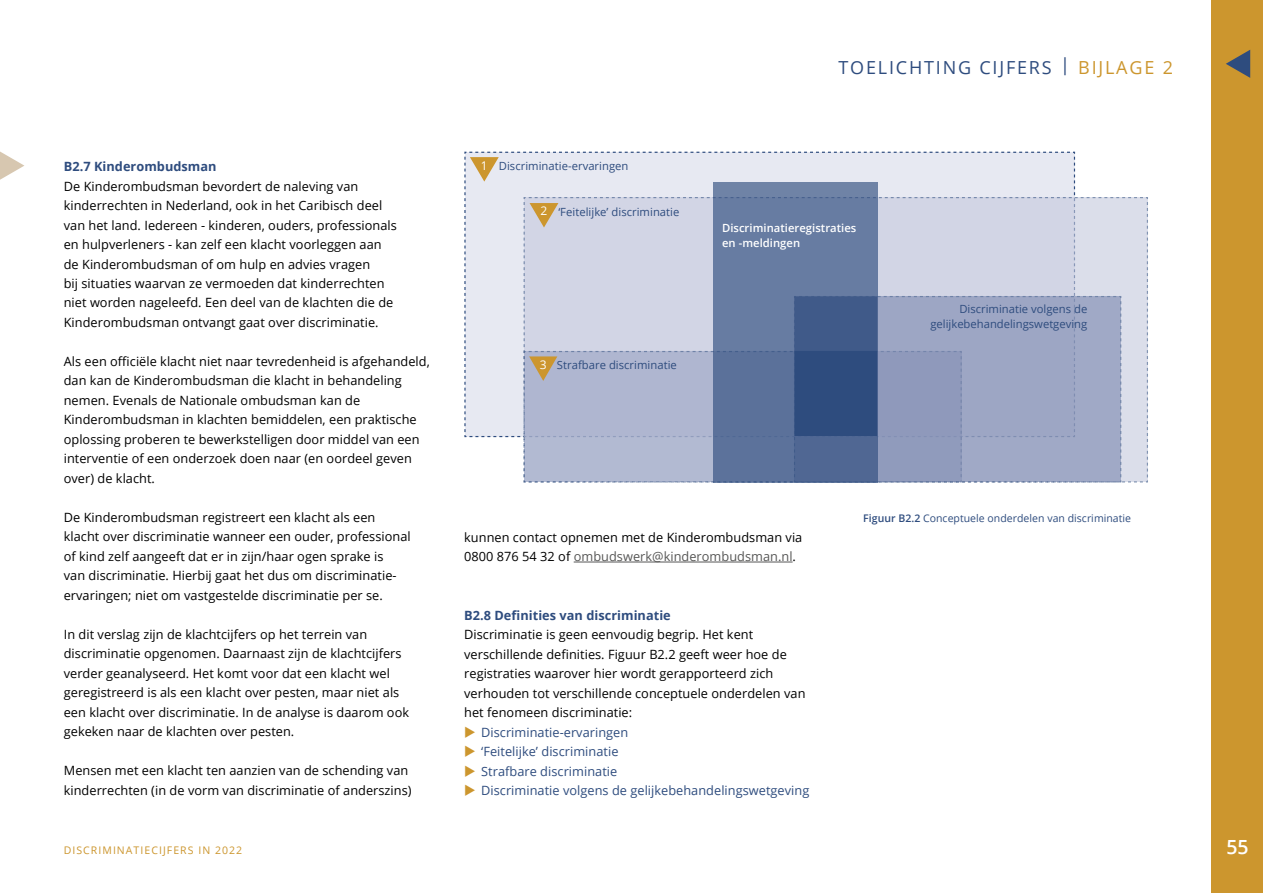
<style>
.page{position:relative;width:1263px;height:893px;background:#fff}
.page>*{position:absolute;margin:0;border:0;box-sizing:border-box;transform-origin:0 0}
.t1{font:600 19.5px "Open Sans";color:#fff}
.t2{font:18px "Open Sans";letter-spacing:.1em;color:#2e4c7e}
.t3{font:12.75px/19.5px "Open Sans";letter-spacing:.005em;color:#000}
.t4{font:12.75px "Open Sans";letter-spacing:.005em;color:#2e4c7e}
.t5{font:700 12.75px "Open Sans";letter-spacing:.005em;color:#2e4c7e}
.t6{font:12px "Open Sans";color:#fff}
.t7{font:11.25px/15px "Open Sans";color:#2e4c7e;text-align:right}
.t8{font:600 11.25px/15px "Open Sans";letter-spacing:.005em;color:#fff}
.t9{font:10.5px "Open Sans";letter-spacing:.005em;color:#2e4c7e}
.t10{font:10.5px "Open Sans";letter-spacing:.1em;color:#cc962e}
.s1{font-size:12px;color:#fff}
.s2{color:#cc962e}
.s3{font-weight:600}
.s4{color:#575756}
</style>
<div class="page">
<hr style="left:574px;top:562px;width:218px;height:1px;background:#575756">
<div style="left:1212px;top:0;width:51px;height:893px;background:#cc962e"></div>
<svg style="left:1226px;top:50px;width:24px;height:28px"></svg>
<svg style="left:0;top:152px;width:24px;height:28px"></svg>
<svg style="left:464px;top:152px;width:684px;height:330px;background:#b3bad0"></svg>
<div style="left:794px;top:297px;width:83px;height:139px;background:#405a89"></div>
<div style="left:794px;top:351px;width:83px;height:85px;background:#2e4c7e"></div>
<p class="t5" style="left:64px;top:157px;width:154px">B2.7 Kinderombudsman</p>
<p class="t3" style="left:64px;top:176px;width:335px">De Kinderombudsman bevordert de naleving van kinderrechten in Nederland, ook in het Caribisch deel van het land. Iedereen - kinderen, ouders, professionals en hulpverleners - kan zelf een klacht voorleggen aan de Kinderombudsman of om hulp en advies vragen<br>bij situaties waarvan ze vermoeden dat kinderrechten niet worden nageleefd. Een deel van de klachten die de Kinderombudsman ontvangt gaat over discriminatie.</p>
<p class="t3" style="left:64px;top:351px;width:368px">Als een officiële klacht niet naar tevredenheid is afgehandeld, dan kan de Kinderombudsman die klacht in behandeling nemen. Evenals de Nationale ombudsman kan de Kinderombudsman in klachten bemiddelen, een praktische oplossing proberen te bewerkstelligen door middel van een interventie of een onderzoek doen naar (en oordeel geven over) de klacht.</p>
<p class="t3" style="left:64px;top:507px;width:348px">De Kinderombudsman registreert een klacht als een klacht over discriminatie wanneer een ouder, professional of kind zelf aangeeft dat er in zijn/haar ogen sprake is<br>van discriminatie. Hierbij gaat het dus om discriminatie&shy;ervaringen; niet om vastgestelde discriminatie per se.</p>
<p class="t3" style="left:64px;top:624px;width:347px">I n dit verslag zijn de klachtcijfers op het terrein van discriminatie opgenomen. Daarnaast zijn de klachtcijfers verder geanalyseerd. Het komt voor dat een klacht wel geregistreerd is als een klacht over pesten, maar niet als een klacht over discriminatie. I n de analyse is daarom ook gekeken naar de klachten over pesten.</p>
<p class="t3" style="left:64px;top:761px;width:349px">Mensen met een klacht ten aanzien van de schending van kinderrechten (in de vorm van discriminatie of anderszins)</p>
<p class="t10" style="left:64px;top:842px;width:180px">Discriminatiecijfers in 2022</p>
<p class="t7" style="left:481px;top:158px;width:149px"><span class="s1">1</span> Discriminatie-ervaringen</p>
<p class="t7" style="left:558px;top:204px;width:123px">‘Feitelijke’ discriminatie</p>
<p class="t6" style="left:540px;top:203px;width:8px">2</p>
<p class="t7" style="left:540px;top:357px;width:139px"><span class="s1">3</span> Strafbare discriminatie</p>
<h2 class="t2" style="left:838px;top:55px;width:336px">toelichting cijfers | <span class="s2">bijlage 2</span></h2>
<p class="t8" style="left:722px;top:221px;width:136px">Discriminatieregistraties en -meldingen</p>
<p class="t7" style="left:930px;top:301px;width:158px">Discriminatie volgens de gelijkebehandelingswetgeving</p>
<p class="t9" style="left:863px;top:511px;width:269px"><span class="s3">Figuur B2.2</span> Conceptuele onderdelen van discriminatie</p>
<p class="t3" style="left:464px;top:527px;width:340px">kunnen contact opnemen met de Kinderombudsman via<br>0800 876 54 32 of <span class="s4">ombudswerk@kinderombudsman.nl</span>.</p>
<p class="t5" style="left:464px;top:606px;width:208px">B2.8 Definities van discriminatie</p>
<p class="t3" style="left:464px;top:624px;width:343px">Discriminatie is geen eenvoudig begrip. Het kent verschillende definities. Figuur B2.2 geeft weer hoe de registraties waarover hier wordt gerapporteerd zich verhouden tot verschillende conceptuele onderdelen van het fenomeen discriminatie:</p>
<p class="t4" style="left:464px;top:723px;width:166px"><span class="s2">◆</span> Discriminatie-ervaringen</p>
<p class="t4" style="left:464px;top:743px;width:156px"><span class="s2">◆</span> ‘Feitelijke’ discriminatie</p>
<p class="t4" style="left:464px;top:762px;width:155px"><span class="s2">◆</span> Strafbare discriminatie</p>
<p class="t4" style="left:464px;top:782px;width:347px"><span class="s2">◆</span> Discriminatie volgens de gelijkebehandelingswetgeving</p>
<h1 class="t1" style="left:1226px;top:833px;width:24px">55</h1>
</div>
